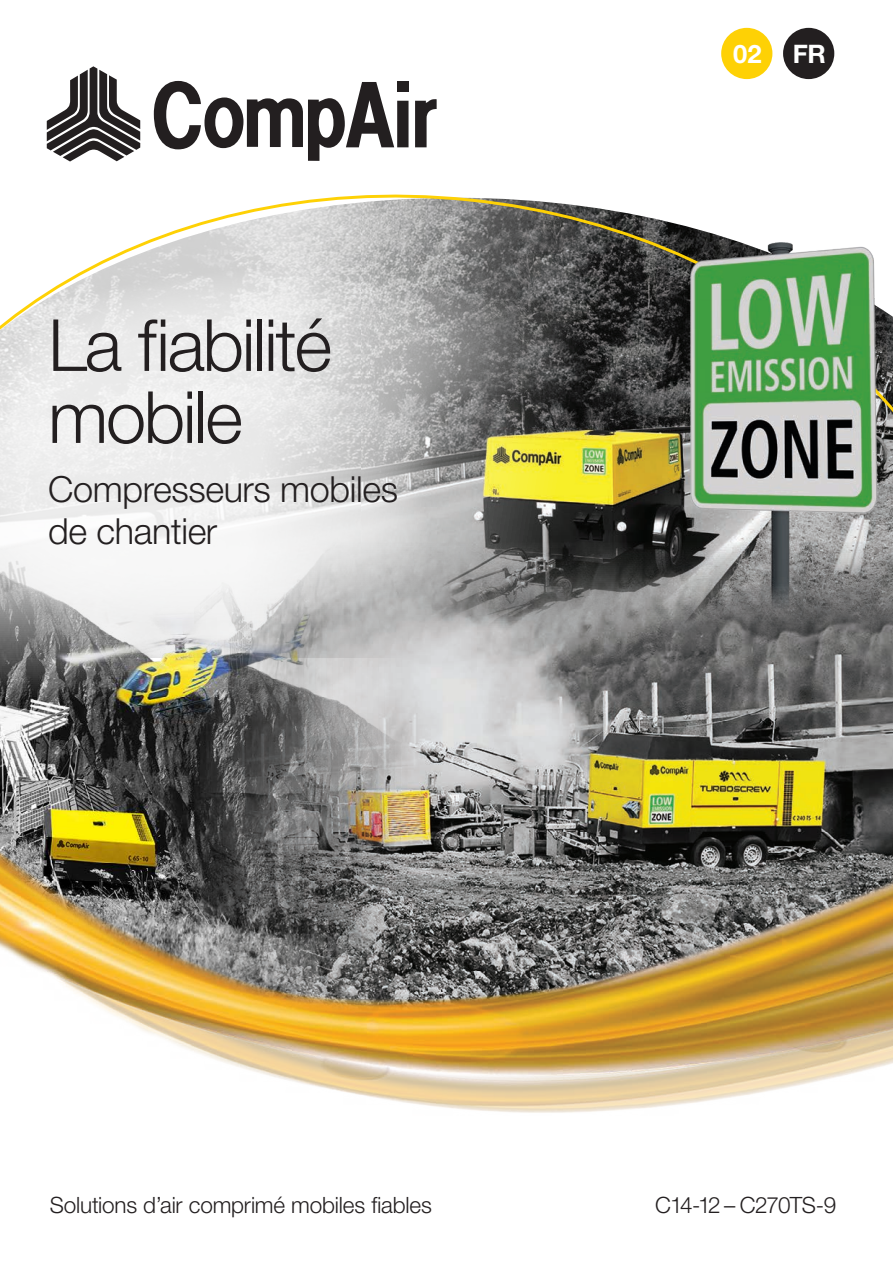
<style>
.page{position:relative;width:893px;height:1263px;background:#fff}
.page>*{position:absolute;margin:0;border:0;box-sizing:border-box;transform-origin:0 0}
.t1{font:300 72px/72px "Helvetica Neue LT Std";letter-spacing:-.03em;color:#231f20}
.t2{font:300 36px/42px "Helvetica Neue LT Std";letter-spacing:-.01em;color:#231f20}
.t3{font:700 25.5px "Helvetica Neue LT Std";color:#fff}
.t4{font:300 22.5px "Helvetica Neue LT Std";letter-spacing:-.01em;color:#231f20}
.t5{font:300 22.5px "Helvetica Neue LT Std";letter-spacing:-.045em;color:#231f20}
</style>
<div class="page">
<img style="left:0;top:728px;width:111px;height:101px">
<img style="left:111px;top:728px;width:782px;height:101px">
<img style="left:0;top:829px;width:893px;height:284px">
<svg style="left:0;top:137px;width:893px;height:591px"></svg>
<img style="left:690px;top:242px;width:203px;height:366px">
<div style="left:397px;top:81px;width:11px;height:11px;background:#231f20"></div>
<svg style="left:415px;top:99px;width:22px;height:48px"></svg>
<div style="left:397px;top:101px;width:11px;height:46px;background:#231f20"></div>
<svg style="left:154px;top:81px;width:240px;height:80px"></svg>
<svg style="left:47px;top:66px;width:93px;height:96px"></svg>
<div style="left:721px;top:28px;width:51px;height:51px;background:#fed105;border-radius:50%"></div>
<div style="left:783px;top:28px;width:51px;height:51px;background:#231f20;border-radius:50%"></div>
<h1 class="t1" style="left:48px;top:308px;width:285px">La fiabilité mobile</h1>
<h2 class="t2" style="left:48px;top:467px;width:351px">Compresseurs mobiles de chantier</h2>
<p class="t3" style="left:733px;top:38px;width:94px">02 FR</p>
<p class="t4" style="left:50px;top:1191px;width:384px">Solutions d’air comprimé mobiles fiables</p>
<p class="t5" style="left:655px;top:1191px;width:183px">C14-12 – C270TS-9</p>
</div>
